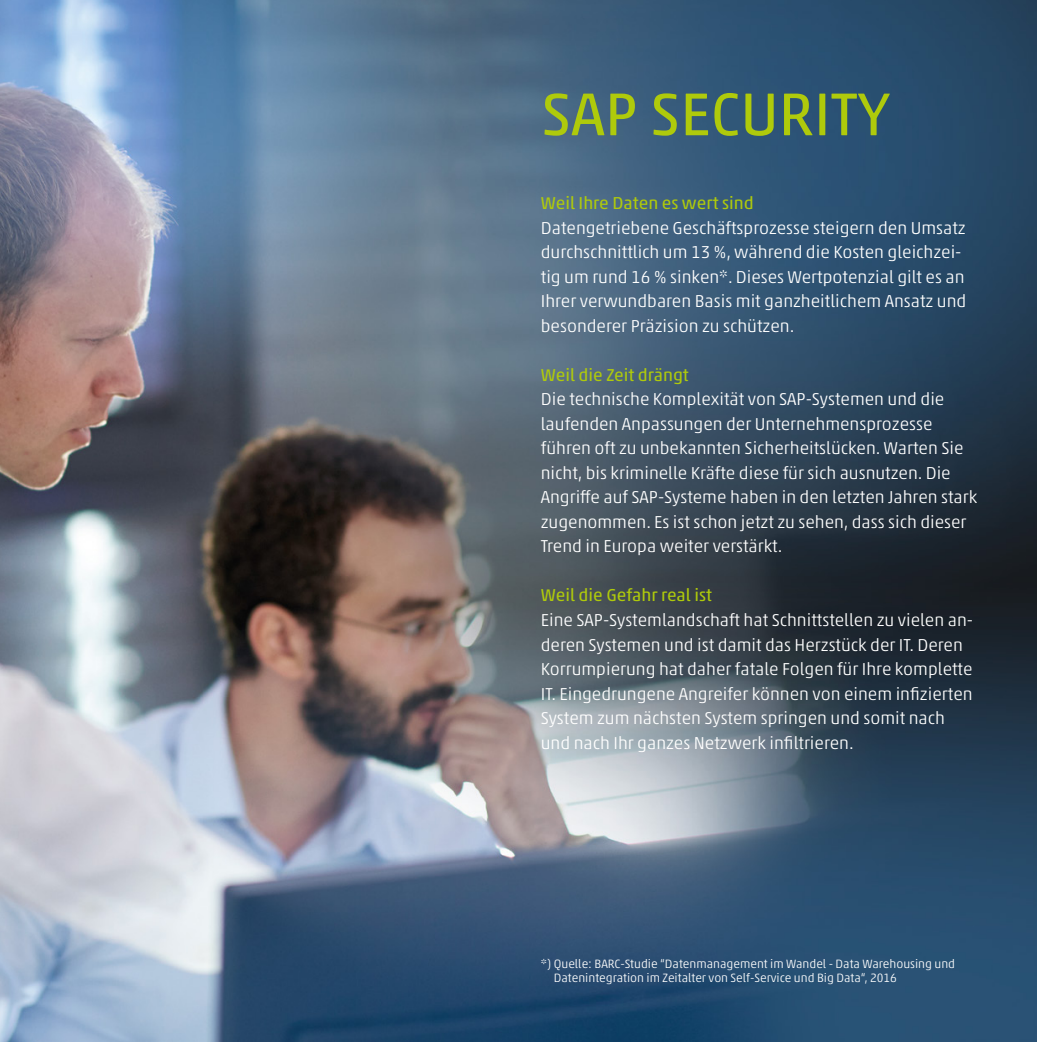
<style>
.page{position:relative;width:1037px;height:1042px;background:#fff}
.page>*{position:absolute;margin:0;border:0;box-sizing:border-box;transform-origin:0 0}
.t1{font:61.25px "Akko Pro";color:#afca0b}
.t2{font:300 17.5px/24.5px "Akko Pro";color:#fff}
.t3{font:17.5px "Akko Pro";color:#afca0b}
.t4{font:300 12.25px/14.7px "Akko Pro";color:#fff}
</style>
<div class="page">
<img style="left:0;top:0;width:1037px;height:1042px">
<h1 class="t1" style="left:541px;top:77px;width:351px">SAP SECURITY</h1>
<p class="t3" style="left:541px;top:193px;width:214px">Weil Ihre Daten es wert sind</p>
<p class="t2" style="left:541px;top:215px;width:427px">Datengetriebene Geschäftsprozesse steigern den Umsatz durchschnittlich um 13 %, während die Kosten gleichzei&shy;tig um rund 16 % sinken*. Dieses Wertpotenzial gilt es an Ihrer verwundbaren Basis mit ganzheitlichem Ansatz und besonderer Präzision zu schützen.</p>
<p class="t3" style="left:541px;top:364px;width:149px">Weil die Zeit drängt</p>
<p class="t2" style="left:541px;top:387px;width:438px">Die technische Komplexität von SAP-Systemen und die laufenden Anpassungen der Unternehmensprozesse führen oft zu unbekannten Sicherheitslücken. Warten Sie nicht, bis kriminelle Kräfte diese für sich ausnutzen. Die Angriffe auf SAP-Systeme haben in den letzten Jahren stark zugenommen. Es ist schon jetzt zu sehen, dass sich dieser Trend in Europa weiter verstärkt.</p>
<p class="t3" style="left:541px;top:585px;width:173px">Weil die Gefahr real ist</p>
<p class="t2" style="left:541px;top:607px;width:434px">Eine SAP-Systemlandschaft hat Schnittstellen zu vielen an&shy;deren Systemen und ist damit das Herzstück der IT. Deren Korrumpierung hat daher fatale Folgen für Ihre komplette IT. Eingedrungene Angreifer können von einem infizierten System zum nächsten System springen und somit nach und nach Ihr ganzes Netzwerk infiltrieren.</p>
<p class="t4" style="left:554px;top:956px;width:403px;text-indent:-13px">*) Quelle: BARC-Studie “Datenmanagement im Wandel - Data Warehousing und<br>Datenintegration im Zeitalter von Self-Service und Big Data“, 2016</p>
</div>
